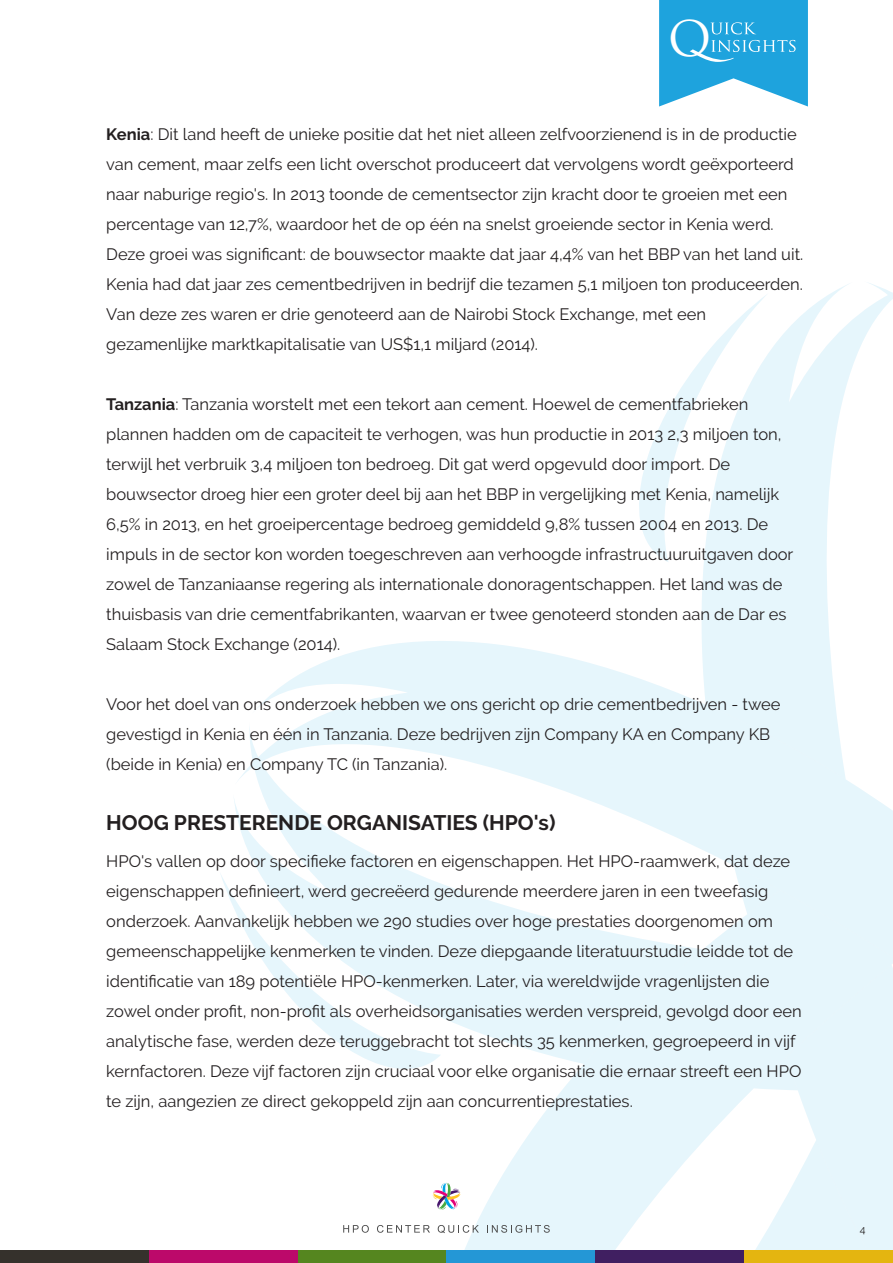
<style>
.page{position:relative;width:893px;height:1263px;background:#fff}
.page>*{position:absolute;margin:0;border:0;box-sizing:border-box;transform-origin:0 0}
.t1{font:47.85px "Trajan Pro";color:#fff}
.t2{font:700 21px "Raleway";color:#231f20}
.t3{font:16.5px/30px "Raleway";color:#231f20}
.t4{font:10.5px "Raleway";color:#231f20}
.s1{font-weight:700}
</style>
<div class="page">
<svg style="left:659px;top:0;width:149px;height:107px;background:#43b2e2"></svg>
<svg style="left:437px;top:962px;width:182px;height:288px;fill:#e6f6fc"></svg>
<svg style="left:234px;top:641px;width:385px;height:321px"></svg>
<svg style="left:619px;top:283px;width:274px;height:967px"></svg>
<svg style="left:221px;top:871px;width:220px;height:217px"></svg>
<div style="left:0;top:1250px;width:149px;height:13px;background:#35312c"></div>
<div style="left:149px;top:1250px;width:149px;height:13px;background:#bc096a"></div>
<div style="left:298px;top:1250px;width:148px;height:13px;background:#55861f"></div>
<div style="left:446px;top:1250px;width:149px;height:13px;background:#2497d6"></div>
<div style="left:595px;top:1250px;width:149px;height:13px;background:#401f61"></div>
<div style="left:744px;top:1250px;width:149px;height:13px;background:#e4b510"></div>
<svg style="left:343px;top:1225px;width:26px;height:8px"></svg>
<svg style="left:377px;top:1225px;width:53px;height:8px"></svg>
<svg style="left:438px;top:1225px;width:41px;height:8px"></svg>
<svg style="left:487px;top:1225px;width:63px;height:8px"></svg>
<div style="left:428px;top:1177px;width:37px;height:38px;background:#fff;border-radius:50%"></div>
<svg style="left:432px;top:1182px;width:29px;height:28px"></svg>
<h1 class="t1" style="left:668px;top:20px;width:45px">O</h1>
<p class="t3" style="left:106px;top:119px;width:698px"><span class="s1">Kenia</span>: Dit land heeft de unieke positie dat het niet alleen zelfvoorzienend is in de productie van cement, maar zelfs een licht overschot produceert dat vervolgens wordt geëxporteerd naar naburige regio's. In 2013 toonde de cementsector zijn kracht door te groeien met een percentage van 12,7%, waardoor het de op één na snelst groeiende sector in Kenia werd.<br>Deze groei was significant: de bouwsector maakte dat jaar 4,4% van het BBP van het land uit.<br>Kenia had dat jaar zes cementbedrijven in bedrijf die tezamen 5,1 miljoen ton produceerden.<br>Van deze zes waren er drie genoteerd aan de Nairobi Stock Exchange, met een gezamenlijke marktkapitalisatie van US$1,1 miljard (2014).</p>
<p class="t3" style="left:106px;top:389px;width:689px"><span class="s1">Tanzania</span>: Tanzania worstelt met een tekort aan cement. Hoewel de cementfabrieken plannen hadden om de capaciteit te verhogen, was hun productie in 2013 2,3 miljoen ton, terwijl het verbruik 3,4 miljoen ton bedroeg. Dit gat werd opgevuld door import. De bouwsector droeg hier een groter deel bij aan het BBP in vergelijking met Kenia, namelijk 6,5% in 2013, en het groeipercentage bedroeg gemiddeld 9,8% tussen 2004 en 2013. De impuls in de sector kon worden toegeschreven aan verhoogde infrastructuuruitgaven door zowel de Tanzaniaanse regering als internationale donoragentschappen. Het land was de thuisbasis van drie cementfabrikanten, waarvan er twee genoteerd stonden aan de Dar es Salaam Stock Exchange (2014).</p>
<p class="t3" style="left:106px;top:689px;width:676px">Voor het doel van ons onderzoek hebben we ons gericht op drie cementbedrijven - twee gevestigd in Kenia en één in Tanzania. Deze bedrijven zijn Company KA en Company KB (beide in Kenia) en Company TC (in Tanzania).</p>
<p class="t2" style="left:106px;top:810px;width:451px">HOOG PRESTERENDE ORGANISATIES (HPO's)</p>
<p class="t3" style="left:106px;top:846px;width:697px">HPO's vallen op door specifieke factoren en eigenschappen. Het HPO-raamwerk, dat deze eigenschappen definieert, werd gecreëerd gedurende meerdere jaren in een tweefasig onderzoek. Aanvankelijk hebben we 290 studies over hoge prestaties doorgenomen om gemeenschappelijke kenmerken te vinden. Deze diepgaande literatuurstudie leidde tot de identificatie van 189 potentiële HPO-kenmerken. Later, via wereldwijde vragenlijsten die zowel onder profit, non-profit als overheidsorganisaties werden verspreid, gevolgd door een analytische fase, werden deze teruggebracht tot slechts 35 kenmerken, gegroepeerd in vijf kernfactoren. Deze vijf factoren zijn cruciaal voor elke organisatie die ernaar streeft een HPO te zijn, aangezien ze direct gekoppeld zijn aan concurrentieprestaties.</p>
<p class="t4" style="left:860px;top:1223px;width:7px">4</p>
</div>
